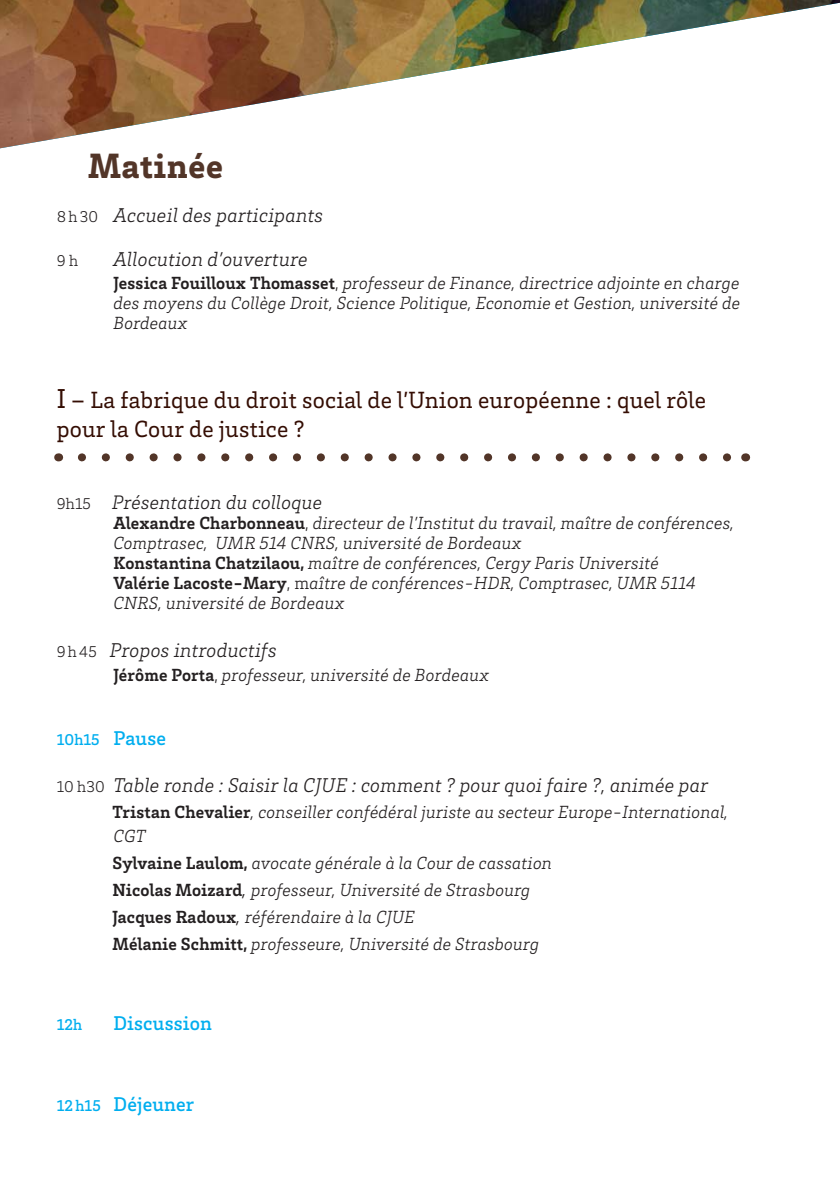
<style>
.page{position:relative;width:840px;height:1191px;background:#fff}
.page>*{position:absolute;margin:0;border:0;box-sizing:border-box;transform-origin:0 0}
._10_Titre_Conf_espace_para_5{font:900 36px "Brix Slab";letter-spacing:.02em;color:#523528}
._12_Titre_Conférencier_c9{font:24px/28.8px "Brix Slab";letter-spacing:.01em;color:#340d03}
._10_Titre_Conf_espace_para_5-2{font:italic 300 20.4px "Brix Slab";letter-spacing:.01em;color:#231f20}
._10_Titre_Conf_espace_para_5-3{font:500 20.4px "Brix Slab";letter-spacing:.01em;color:#00aeef}
._12_Titre_Conférencier_c9-2{font:italic 300 20.4px "Brix Slab";letter-spacing:.01em;color:#231f20}
._12_Titre_Conférencier_c9-3{font:italic 300 20px "Brix Slab";letter-spacing:.01em;color:#231f20}
._12_Titre_Conférencier_c9-4{font:italic 300 18px/20px "Brix Slab";letter-spacing:.01em;color:#231f20}
._10_Titre_Conf_espace_para_5-4{font:italic 300 18px/24px "Brix Slab";letter-spacing:.01em;color:#231f20}
._10_Titre_Conf_espace_para_5-5{font:500 16px "Brix Slab";letter-spacing:.01em;color:#00aeef}
._10_Titre_Conf_espace_para_5-6{font:300 16px "Brix Slab";color:#231f20}
.s1{font-style:normal;font-size:16px}
.s2{font-weight:700;font-style:normal}
.s3{font-style:normal}
.s4{font-size:28px}
.s5{font-size:20.4px}
.s6{font-size:16px}
</style>
<div class="page">
<img style="left:0;top:0;width:839px;height:148px">
<svg style="left:82px;top:453px;width:650px;height:8px"></svg>
<p class="_10_Titre_Conf_espace_para_5" style="left:88px;top:142px;width:136px">Matinée</p>
<p class="_10_Titre_Conf_espace_para_5-2" style="left:57px;top:201px;width:268px"><span class="s1">8h 30</span> Accueil des participants</p>
<p class="_10_Titre_Conf_espace_para_5-6" style="left:57px;top:250px;width:23px">9h</p>
<p class="_10_Titre_Conf_espace_para_5-2" style="left:113px;top:245px;width:196px">Allocution d’ouverture</p>
<p class="_12_Titre_Conférencier_c9-4" style="left:113px;top:272px;width:627px;text-align:justify"><span class="s2">Jessica Fouilloux Thomasset</span><span class="s3">,</span> professeur de Finance, directrice adjointe en charge des moyens du Collège Droit, Science Politique, Economie et Gestion, université de Bordeaux</p>
<p class="_12_Titre_Conférencier_c9" style="left:57px;top:384px;width:650px"><span class="s4">I</span> – La fabrique du droit social de l’Union européenne : quel rôle pour la Cour de justice ?</p>
<p class="_12_Titre_Conférencier_c9-3" style="left:57px;top:488px;width:267px"><span class="s1">9h15</span> Présentation du colloque</p>
<p class="_12_Titre_Conférencier_c9-4" style="left:113px;top:512px;width:621px"><span class="s2">Alexandre Charbonneau</span><span class="s3">,</span> directeur de l’Institut du travail, maître de conférences,<br>Comptrasec, UMR 514 CNRS, université de Bordeaux</p>
<p class="_12_Titre_Conférencier_c9-4" style="left:113px;top:552px;width:546px"><span class="s2">Konstantina Chatzilaou,</span> maître de conférences, Cergy Paris Université</p>
<p class="_12_Titre_Conférencier_c9-4" style="left:113px;top:572px;width:583px"><span class="s2">Valérie Lacoste-Mary</span><span class="s3">, m</span>aître de conférences-HDR, Comptrasec, UMR 5114<br>CNRS, université de Bordeaux</p>
<p class="_12_Titre_Conférencier_c9-2" style="left:57px;top:636px;width:221px"><span class="s1">9 h 45</span> Propos introductifs</p>
<p class="_12_Titre_Conférencier_c9-4" style="left:113px;top:664px;width:377px"><span class="s2">Jérôme Porta</span><span class="s3">,</span> professeur, université de Bordeaux</p>
<p class="_10_Titre_Conf_espace_para_5-5" style="left:57px;top:729px;width:111px">10h15 <span class="s5">Pause</span></p>
<p class="_10_Titre_Conf_espace_para_5-2" style="left:57px;top:771px;width:652px"><span class="s1">10 h30</span> Table ronde : Saisir la CJUE : comment ? pour quoi faire ?, animée par</p>
<p class="_10_Titre_Conf_espace_para_5-4" style="left:112px;top:799px;width:617px"><span class="s2">Tristan Chevalier</span>, conseiller confédéral juriste au secteur Europe-International,<br>CGT</p>
<p class="_10_Titre_Conf_espace_para_5-4" style="left:112px;top:850px;width:441px"><span class="s2">Sylvaine Laulom,</span> avocate générale à la Cour de cassation</p>
<p class="_10_Titre_Conf_espace_para_5-4" style="left:112px;top:877px;width:419px"><span class="s2">Nicolas Moizard</span><span class="s5">,</span> professeur, Université de Strasbourg</p>
<p class="_10_Titre_Conf_espace_para_5-4" style="left:112px;top:904px;width:303px"><span class="s2">Jacques Radoux</span><span class="s5">,</span> référendaire à la CJUE</p>
<p class="_10_Titre_Conf_espace_para_5-4" style="left:112px;top:930px;width:428px"><span class="s2">Mélanie Schmitt,</span> professeure, Université de Strasbourg</p>
<p class="_10_Titre_Conf_espace_para_5-5" style="left:57px;top:1014px;width:27px">12h</p>
<p class="_10_Titre_Conf_espace_para_5-3" style="left:113px;top:1010px;width:100px">Discussion</p>
<p class="_10_Titre_Conf_espace_para_5-3" style="left:57px;top:1090px;width:139px"><span class="s6">12 h15</span> Déjeuner</p>
</div>
